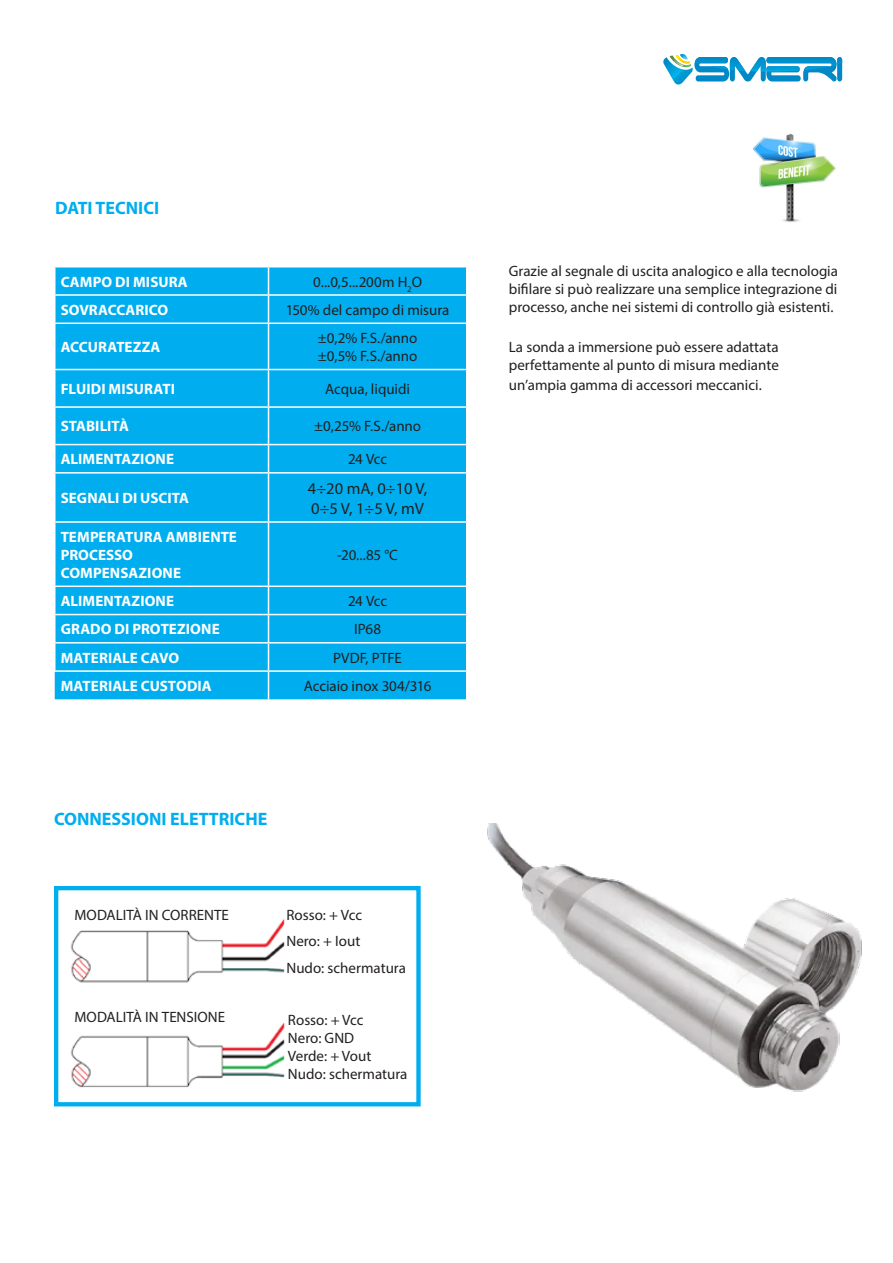
<style>
.page{position:relative;width:893px;height:1263px;background:#fff}
.page>*{position:absolute;margin:0;border:0;box-sizing:border-box;transform-origin:0 0}
.t1{font:700 18px "Myriad Pro";color:#00aeef}
.t2{font:16.5px/19.8px "Myriad Pro";color:#231f20}
.t3{font:15px/18px "Myriad Pro";color:#231f20}
.t4{font:700 15px/18px "Myriad Pro";letter-spacing:.005em;color:#fff}
</style>
<div class="page">
<div style="left:55px;top:267px;width:213px;height:432px;background:#00aeef"></div>
<div style="left:269px;top:267px;width:197px;height:432px;background:#00aeef"></div>
<hr style="left:54px;top:267px;width:2px;height:27px;background:#fff">
<hr style="left:54px;top:296px;width:2px;height:26px;background:#fff">
<hr style="left:54px;top:324px;width:2px;height:45px;background:#fff">
<hr style="left:54px;top:370px;width:2px;height:36px;background:#fff">
<hr style="left:54px;top:408px;width:2px;height:36px;background:#fff">
<hr style="left:54px;top:445px;width:2px;height:27px;background:#fff">
<hr style="left:54px;top:474px;width:2px;height:47px;background:#fff">
<hr style="left:54px;top:523px;width:2px;height:62px;background:#fff">
<hr style="left:54px;top:587px;width:2px;height:27px;background:#fff">
<hr style="left:54px;top:615px;width:2px;height:27px;background:#fff">
<hr style="left:54px;top:643px;width:2px;height:27px;background:#fff">
<hr style="left:54px;top:294px;width:214px;height:2px;background:#fff">
<hr style="left:268px;top:294px;width:199px;height:2px;background:#fff">
<hr style="left:54px;top:322px;width:214px;height:2px;background:#fff">
<hr style="left:268px;top:322px;width:199px;height:2px;background:#fff">
<hr style="left:54px;top:369px;width:214px;height:1px;background:#fff">
<hr style="left:268px;top:369px;width:199px;height:1px;background:#fff">
<hr style="left:54px;top:406px;width:214px;height:2px;background:#fff">
<hr style="left:268px;top:406px;width:199px;height:2px;background:#fff">
<hr style="left:54px;top:444px;width:214px;height:1px;background:#fff">
<hr style="left:268px;top:444px;width:199px;height:1px;background:#fff">
<hr style="left:54px;top:472px;width:214px;height:2px;background:#fff">
<hr style="left:268px;top:472px;width:199px;height:2px;background:#fff">
<hr style="left:54px;top:521px;width:214px;height:2px;background:#fff">
<hr style="left:268px;top:521px;width:199px;height:2px;background:#fff">
<hr style="left:54px;top:585px;width:214px;height:2px;background:#fff">
<hr style="left:268px;top:585px;width:199px;height:2px;background:#fff">
<hr style="left:54px;top:614px;width:214px;height:1px;background:#fff">
<hr style="left:268px;top:614px;width:199px;height:1px;background:#fff">
<hr style="left:54px;top:642px;width:214px;height:1px;background:#fff">
<hr style="left:268px;top:642px;width:199px;height:1px;background:#fff">
<hr style="left:54px;top:670px;width:214px;height:2px;background:#fff">
<hr style="left:268px;top:670px;width:199px;height:2px;background:#fff">
<img style="left:70px;top:919px;width:215px;height:169px">
<div style="left:54px;top:886px;width:367px;height:220px;border:4px solid #00aeef"></div>
<div style="left:74px;top:908px;width:178px;height:21px;background:#fff"></div>
<div style="left:74px;top:1010px;width:172px;height:22px;background:#fff"></div>
<svg style="left:663px;top:54px;width:179px;height:31px"></svg>
<img style="left:487px;top:823px;width:375px;height:269px">
<img style="left:752px;top:134px;width:84px;height:88px">
<p class="t1" style="left:55px;top:196px;width:106px">DATI TECNICI</p>
<p class="t4" style="left:61px;top:272px;width:129px">CAMPO DI MISURA</p>
<p class="t3" style="left:313px;top:272px;width:110px">0...0,5...200m H<sub>2</sub>O</p>
<p class="t4" style="left:61px;top:300px;width:109px">SOVRACCARICO</p>
<p class="t3" style="left:286px;top:300px;width:165px">150% del campo di misura</p>
<p class="t4" style="left:61px;top:337px;width:101px">ACCURATEZZA</p>
<p class="t3" style="left:318px;top:329px;width:101px">±0,2% F.S./anno ±0,5% F.S./anno</p>
<p class="t4" style="left:61px;top:379px;width:116px">FLUIDI MISURATI</p>
<p class="t3" style="left:325px;top:380px;width:86px">Acqua, liquidi</p>
<p class="t4" style="left:61px;top:417px;width:70px">STABILITÀ</p>
<p class="t3" style="left:314px;top:417px;width:109px">±0,25% F.S./anno</p>
<p class="t4" style="left:61px;top:450px;width:115px">ALIMENTAZIONE</p>
<p class="t3" style="left:348px;top:450px;width:41px">24 Vcc</p>
<p class="t4" style="left:61px;top:488px;width:130px">SEGNALI DI USCITA</p>
<p class="t2" style="left:308px;top:478px;width:121px">4÷20 mA, 0÷10 V,<br>0÷5 V, 1÷5 V, mV</p>
<p class="t4" style="left:61px;top:527px;width:178px">TEMPERATURA AMBIENTE<br>PROCESSO<br>COMPENSAZIONE</p>
<p class="t3" style="left:337px;top:545px;width:62px">-20...85 °C</p>
<p class="t4" style="left:61px;top:591px;width:115px">ALIMENTAZIONE</p>
<p class="t3" style="left:348px;top:592px;width:41px">24 Vcc</p>
<p class="t4" style="left:61px;top:620px;width:160px">GRADO DI PROTEZIONE</p>
<p class="t3" style="left:354px;top:620px;width:28px">IP68</p>
<p class="t4" style="left:61px;top:648px;width:120px">MATERIALE CAVO</p>
<p class="t3" style="left:333px;top:648px;width:70px">PVDF, PTFE</p>
<p class="t4" style="left:61px;top:676px;width:152px">MATERIALE CUSTODIA</p>
<p class="t3" style="left:304px;top:676px;width:129px">Acciaio inox 304/316</p>
<p class="t1" style="left:54px;top:807px;width:215px">CONNESSIONI ELETTRICHE</p>
<p class="t3" style="left:74px;top:905px;width:156px">MODALITÀ IN CORRENTE</p>
<p class="t3" style="left:286px;top:901px;width:121px;line-height:26.5px">Rosso: + Vcc<br>Nero: + Iout<br>Nudo: schermatura</p>
<p class="t3" style="left:74px;top:1007px;width:152px">MODALITÀ IN TENSIONE</p>
<p class="t3" style="left:288px;top:1011px;width:121px">Rosso: + Vcc<br>Nero: GND<br>Verde: + Vout<br>Nudo: schermatura</p>
<p class="t3" style="left:509px;top:261px;width:331px;text-align:justify">Grazie al segnale di uscita analogico e alla tecnologia bifilare si può realizzare una semplice integrazione di processo, anche nei sistemi di controllo già esistenti.</p>
<p class="t3" style="left:509px;top:337px;width:271px">La sonda a immersione può essere adattata perfettamente al punto di misura mediante</p>
<p class="t3" style="left:509px;top:375px;width:254px">un’ampia gamma di accessori meccanici.</p>
</div>
